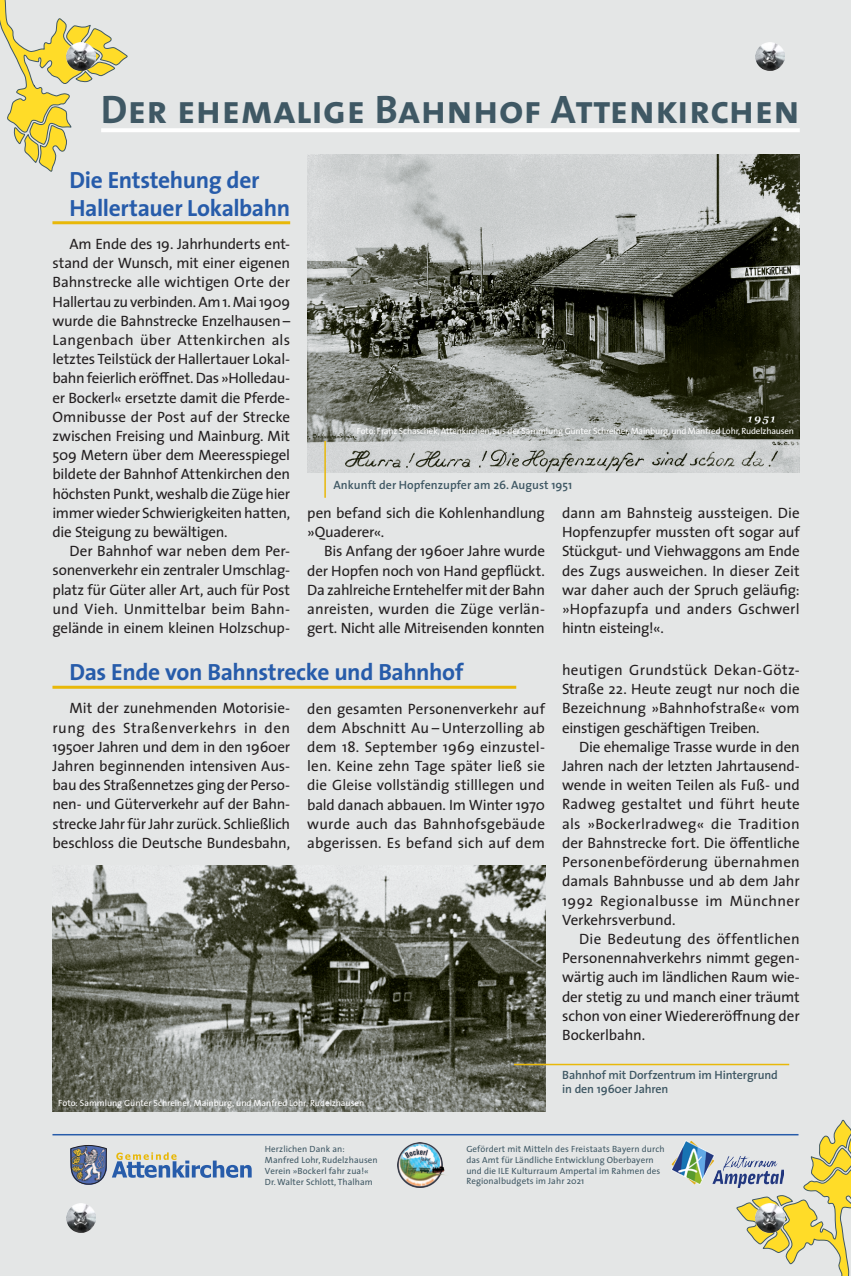
<style>
.page{position:relative;width:851px;height:1276px;background:#fff}
.page>*{position:absolute;margin:0;border:0;box-sizing:border-box;transform-origin:0 0}
.t1{font:40px "The Mix 7 Bold Caps";letter-spacing:.01em;color:#3f5864}
.t2{font:23.5px/28px "The Sans 7 Bold Plain";letter-spacing:-.015em;color:#275caa}
.t3{font:15px/19.2px "The Sans 5";letter-spacing:-.005em;color:#231f20;text-align:justify}
.t4{font:600 12px/14px "The Sans 6";letter-spacing:-.005em;color:#3f5864}
.t5{font:9px/10.8px "The Sans 5";letter-spacing:.01em;color:#3f5864}
.t6{font:9px "The Sans 5";letter-spacing:-.02em;color:#fff}
</style>
<div class="page">
<div style="left:0;top:0;width:850px;height:1276px;background:#e4e6e6"></div>
<img style="left:671px;top:1140px;width:64px;height:45px">
<hr style="left:52px;top:1134px;width:746px;height:1px;background:#275caa">
<svg style="left:0;top:0;width:128px;height:172px"></svg>
<svg style="left:735px;top:1119px;width:115px;height:157px"></svg>
<hr style="left:52px;top:221px;width:238px;height:3px;background:#e8b809">
<img style="left:52px;top:866px;width:493px;height:245px">
<hr style="left:101px;top:128px;width:698px;height:4px;background:#fff">
<hr style="left:52px;top:686px;width:464px;height:3px;background:#e8b809">
<hr style="left:514px;top:1063px;width:275px;height:2px;background:#e8b809">
<img style="left:307px;top:154px;width:492px;height:318px">
<hr style="left:324px;top:441px;width:2px;height:57px;background:#e8b809">
<img style="left:397px;top:1142px;width:48px;height:45px">
<img style="left:70px;top:1145px;width:182px;height:39px">
<img style="left:755px;top:43px;width:29px;height:28px">
<img style="left:755px;top:1204px;width:29px;height:28px">
<img style="left:67px;top:43px;width:28px;height:28px">
<img style="left:67px;top:1204px;width:28px;height:28px">
<h1 class="t1" style="left:101px;top:75px;width:700px">Der ehemalige Bahnhof Attenkirchen</h1>
<h2 class="t2" style="left:69px;top:165px;width:222px">Die Entstehung der<br>Hallertauer Lokalbahn</h2>
<p class="t3" style="left:52px;top:234px;width:239px;text-indent:17px">Am Ende des 19. Jahrhunderts ent&shy;stand der Wunsch, mit einer eigenen Bahnstrecke alle wichtigen Orte der Hallertau zu verbinden. Am 1. Mai1909 wurde die Bahnstrecke Enzelhausen– Langenbach über Attenkirchen als letztes Teilstück der Hallertauer Lokal&shy;bahn feierlich eröffnet. Das »Holledau&shy;er Bockerl« ersetzte damit die Pferde-Omnibusse der Post auf der Strecke zwischen Freising und Mainburg. Mit 509 Metern über dem Meeresspiegel bildete der Bahnhof Attenkirchen den höchsten Punkt, weshalb die Züge hier immer wieder Schwierigkeiten hatten, die Steigung zu bewältigen.</p>
<p class="t3" style="left:52px;top:541px;width:239px;text-indent:17px">Der Bahnhof war neben dem Per&shy;sonenverkehr ein zentraler Umschlag&shy;platz für Güter aller Art, auch für Post und Vieh. Unmittelbar beim Bahn&shy;gelände in einem kleinen Holzschup-</p>
<p class="t6" style="left:357px;top:424px;width:438px">Foto: Franz Schaschek, Attenkirchen, aus der Sammlung Günter Schreiner, Mainburg, und Manfred Lohr, Rudelzhausen</p>
<p class="t4" style="left:333px;top:478px;width:240px">Ankunft der Hopfenzupfer am 26. August 1951</p>
<p class="t3" style="left:307px;top:503px;width:239px">pen befand sich die Kohlenhandlung »Quaderer«.</p>
<p class="t3" style="left:307px;top:541px;width:239px;text-indent:17px">Bis Anfang der 1960er Jahre wurde der Hopfen noch von Hand gepflückt.<br>Da zahlreiche Erntehelfer mit der Bahn anreisten, wurden die Züge verlän&shy;gert. Nicht alle Mitreisenden konnten</p>
<p class="t3" style="left:562px;top:503px;width:239px">dann am Bahnsteig aussteigen. Die Hopfenzupfer mussten oft sogar auf Stückgut- und Viehwaggons am Ende des Zugs ausweichen. In dieser Zeit war daher auch der Spruch geläufig: »Hopfazupfa und anders Gschwerl hintn eisteing!«.</p>
<h2 class="t2" style="left:69px;top:657px;width:395px">Das Ende von Bahnstrecke und Bahnhof</h2>
<p class="t3" style="left:52px;top:698px;width:239px;text-indent:17px">Mit der zunehmenden Motorisie&shy;rung des Straßenverkehrs in den 1950er Jahren und dem in den 1960er Jahren beginnenden intensiven Aus&shy;bau des Straßennetzes ging der Perso&shy;nen- und Güterverkehr auf der Bahn&shy;strecke Jahr für Jahr zurück. Schließlich beschloss die Deutsche Bundesbahn,</p>
<p class="t3" style="left:307px;top:698px;width:239px">den gesamten Personenverkehr auf dem Abschnitt Au – Unterzolling ab dem 18. September 1969 einzustel&shy;len. Keine zehn Tage später ließ sie die Gleise vollständig stilllegen und bald danach abbauen. Im Winter 1970 wurde auch das Bahnhofsgebäude abgerissen. Es befand sich auf dem</p>
<p class="t6" style="left:58px;top:1095px;width:307px">Foto: Sammlung Günter Schreiner, Mainburg, und Manfred Lohr, Rudelzhausen</p>
<p class="t3" style="left:562px;top:660px;width:239px">heutigen Grundstück Dekan-Götz-Straße 22. Heute zeugt nur noch die Bezeichnung »Bahnhofstraße« vom einstigen geschäftigen Treiben.</p>
<p class="t3" style="left:562px;top:736px;width:239px;text-indent:17px">Die ehemalige Trasse wurde in den Jahren nach der letzten Jahrtausend&shy;wende in weiten Teilen als Fuß- und Radweg gestaltet und führt heute als »Bockerlradweg« die Tradition der Bahnstrecke fort. Die öffentliche Personenbeförderung übernahmen damals Bahnbusse und ab dem Jahr 1992 Regionalbusse im Münchner Verkehrsverbund.</p>
<p class="t3" style="left:562px;top:928px;width:239px;text-indent:17px">Die Bedeutung des öffentlichen Personennahverkehrs nimmt gegen&shy;wärtig auch im ländlichen Raum wie&shy;der stetig zu und manch einer träumt schon von einer Wiedereröffnung der Bockerlbahn.</p>
<p class="t4" style="left:562px;top:1068px;width:217px">Bahnhof mit Dorfzentrum im Hintergrund in den 1960er Jahren</p>
<p class="t5" style="left:265px;top:1143px;width:114px">Herzlichen Dank an:<br>Manfred Lohr, Rudelzhausen<br>Verein »Bockerl fahr zua!«<br>Dr. Walter Schlott, Thalham</p>
<p class="t5" style="left:466px;top:1143px;width:200px">Gefördert mit Mitteln des Freistaats Bayern durch das Amt für Ländliche Entwicklung Oberbayern und die ILE Kulturraum Ampertal im Rahmen des Regionalbudgets im Jahr 2021</p>
</div>
